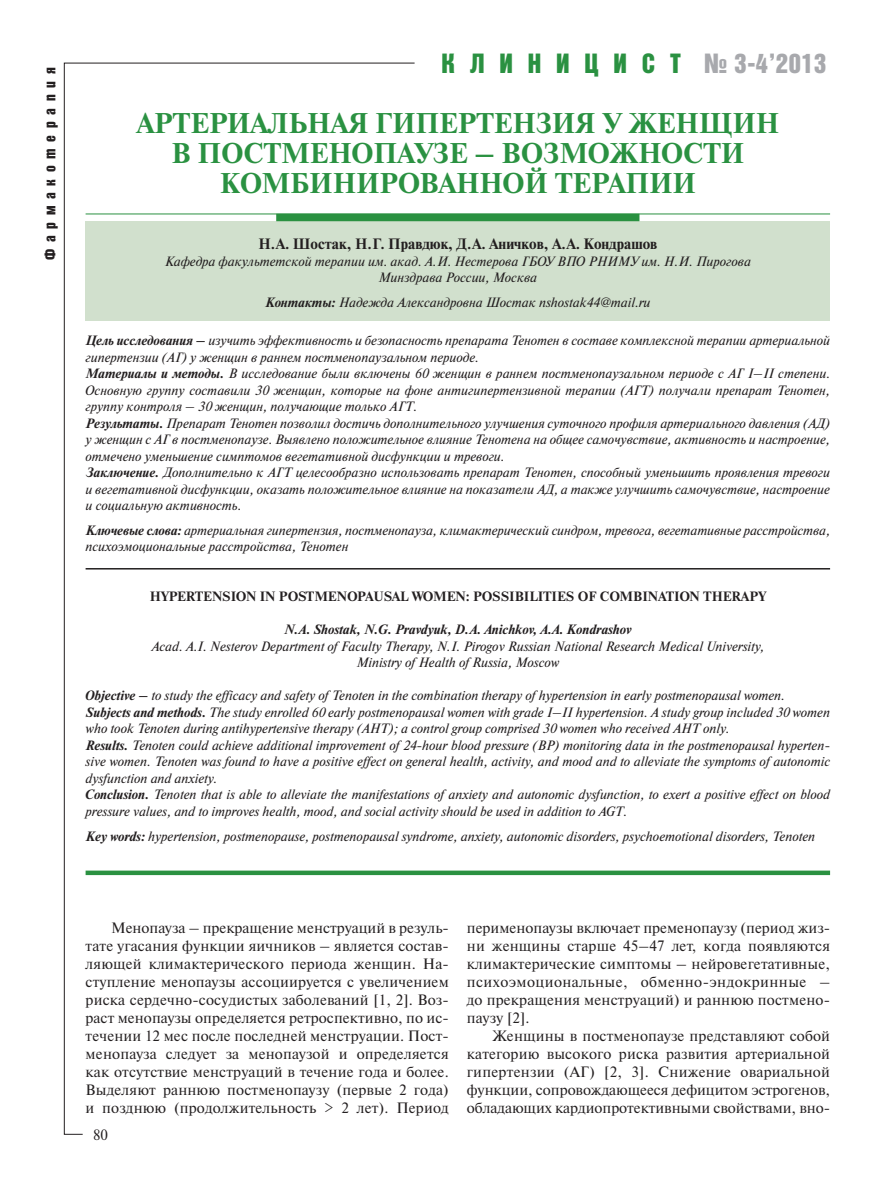
<style>
.page{position:relative;width:896px;height:1189px;background:#fff}
.page>*{position:absolute;margin:0;border:0;box-sizing:border-box;transform-origin:0 0}
.t1{font:700 28.5px/30px "Newton C";color:#2a9141;text-align:center}
.t2{font:27px "Bastion Kontrast Alt C";letter-spacing:.55em;color:#2a9141}
.t3{font:15px/18px "Newton C";letter-spacing:.01em;color:#231f20;text-align:justify}
.t4{font:700 15px "Newton C";color:#231f20}
.t5{font:15px "Bastion Kontrast Alt C";letter-spacing:.45em;color:#231f20}
.t6{font:italic 13.5px/16.5px "Newton C";color:#231f20}
.t7{font:700 13.5px "Newton C";color:#231f20}
.t8{font:italic 700 13.5px "Newton C";color:#231f20}
.s1{color:#a8a9ad}
.s2{font-weight:700}
</style>
<div class="page">
<svg style="left:64px;top:63px;width:351px;height:1071px"></svg>
<div style="left:86px;top:221px;width:744px;height:100px;background:#d1e0cd"></div>
<div style="left:276px;top:214px;width:363px;height:7px;background:#2a9141"></div>
<hr style="left:86px;top:214px;width:744px;height:1px;background:#2a9141">
<hr style="left:86px;top:568px;width:744px;height:1px;background:#231f20">
<div style="left:86px;top:870px;width:744px;height:5px;background:#2a9141"></div>
<p class="t5" style="left:45px;top:260px;width:194px;rotate:-90deg">Фармакотерапия</p>
<h2 class="t2" style="left:441px;top:54px;width:386px">КЛИНИЦИСТ <span class="s1">№ 3-4’2013</span></h2>
<h1 class="t1" style="left:136px;top:110px;width:644px">АРТЕРИАЛЬНАЯ ГИПЕРТЕНЗИЯ У ЖЕНЩИН<br>В ПОСТМЕНОПАУЗЕ – ВОЗМОЖНОСТИ<br>КОМБИНИРОВАННОЙ ТЕРАПИИ</h1>
<p class="t4" style="left:258px;top:238px;width:400px">Н. А. Шостак, Н. Г. Правдюк, Д. А. Аничков, А. А. Кондрашов</p>
<p class="t6" style="left:165px;top:254px;width:587px;text-align:center">Кафедра факультетской терапии им. акад. А. И. Нестерова ГБОУ ВПО РНИМУ им. Н. И. Пирогова<br>Минздрава России, Москва</p>
<p class="t6" style="left:265px;top:296px;width:387px"><span class="s2">Контакты:</span> Надежда Александровна Шостак nshostak44@mail.ru</p>
<p class="t6" style="left:86px;top:333px;width:746px"><span class="s2">Цель исследования –</span> изучить эффективность и безопасность препарата Тенотен в составе комплексной терапии артериальной гипертензии (АГ) у женщин в раннем постменопаузальном периоде.<br><span class="s2">Материалы и методы.</span> В исследование были включены 60 женщин в раннем постменопаузальном периоде с АГ I–II степени.<br>Основную группу составили 30 женщин, которые на фоне антигипертензивной терапии (АГТ) получали препарат Тенотен, группу контроля – 30 женщин, получающие только АГТ.<br><span class="s2">Результаты.</span> Препарат Тенотен позволил достичь дополнительного улучшения суточного профиля артериального давления (АД) у женщин с АГ в постменопаузе. Выявлено положительное влияние Тенотена на общее самочувствие, активность и настроение, отмечено уменьшение симптомов вегетативной дисфункции и тревоги.<br><span class="s2">Заключение.</span> Дополнительно к АГТ целесообразно использовать препарат Тенотен, способный уменьшить проявления тревоги и вегетативной дисфункции, оказать положительное влияние на показатели АД, а также улучшить самочувствие, настроение и социальную активность.</p>
<p class="t6" style="left:86px;top:523px;width:746px"><span class="s2">Ключевые слова:</span> артериальная гипертензия, постменопауза, климактерический синдром, тревога, вегетативные расстройства, психоэмоциональные расстройства, Тенотен</p>
<p class="t7" style="left:150px;top:591px;width:617px">HYPERTENSION IN POSTMENOPAUSAL WOMEN: POSSIBILITIES OF COMBINATION THERAPY</p>
<p class="t8" style="left:284px;top:624px;width:349px">N. A. Shostak, N. G. Pravdyuk, D. A. Anichkov, A.A. Kondrashov</p>
<p class="t6" style="left:151px;top:639px;width:614px;text-align:center">Acad. A.I. Nesterov Department of Faculty Therapy, N. I. Pirogov Russian National Research Medical University,<br>Ministry of Health of Russia, Moscow</p>
<p class="t6" style="left:86px;top:688px;width:746px"><span class="s2">Objective –</span> to study the efficacy and safety of Tenoten in the combination therapy of hypertension in early postmenopausal women.<br><span class="s2">Subjects and methods.</span> The study enrolled 60 early postmenopausal women with grade I–II hypertension. A study group included 30 women who took Tenoten during antihypertensive therapy (AHT); a control group comprised 30 women who received AHT only.<br><span class="s2">Results.</span> Tenoten could achieve additional improvement of 24-hour blood pressure (BP) monitoring data in the postmenopausal hyperten&shy;sive women. Tenoten was found to have a positive effect on general health, activity, and mood and to alleviate the symptoms of autonomic dysfunction and anxiety.<br><span class="s2">Conclusion.</span> Tenoten that is able to alleviate the manifestations of anxiety and autonomic dysfunction, to exert a positive effect on blood pressure values, and to improves health, mood, and social activity should be used in addition to AGT.</p>
<p class="t6" style="left:86px;top:829px;width:731px"><span class="s2">Key words:</span> hypertension, postmenopause, postmenopausal syndrome, anxiety, autonomic disorders, psychoemotional disorders, Tenoten</p>
<p class="t3" style="left:86px;top:920px;width:365px;text-indent:26px">Менопауза – прекращение менструаций в резуль&shy;тате угасания функции яичников – является состав&shy;ляющей климактерического периода женщин. На&shy;ступление менопаузы ассоциируется с увеличением риска сердечно-сосудистых заболеваний [1, 2]. Воз&shy;раст менопаузы определяется ретроспективно, по ис&shy;течении 12 мес после последней менструации. Пост&shy;менопауза следует за менопаузой и определяется как отсутствие менструаций в течение года и более.<br>Выделяют раннюю постменопаузу (первые 2 года) и позднюю (продолжительность &gt; 2 лет). Период</p>
<p class="t3" style="left:467px;top:920px;width:365px">перименопаузы включает пременопаузу (период жиз&shy;ни женщины старше 45–47 лет, когда появляются климактерические симптомы – нейровегетативные, психоэмоциональные, обменно-эндокринные – до прекращения менструаций) и раннюю постмено&shy;паузу [2].</p>
<p class="t3" style="left:467px;top:1028px;width:365px;text-indent:26px">Женщины в постменопаузе представляют собой категорию высокого риска развития артериальной гипертензии (АГ) [2, 3]. Снижение овариальной функции, сопровождающееся дефицитом эстрогенов, обладающих кардиопротективными свойствами, вно-</p>
<p class="t3" style="left:93px;top:1127px;width:17px">80</p>
</div>
